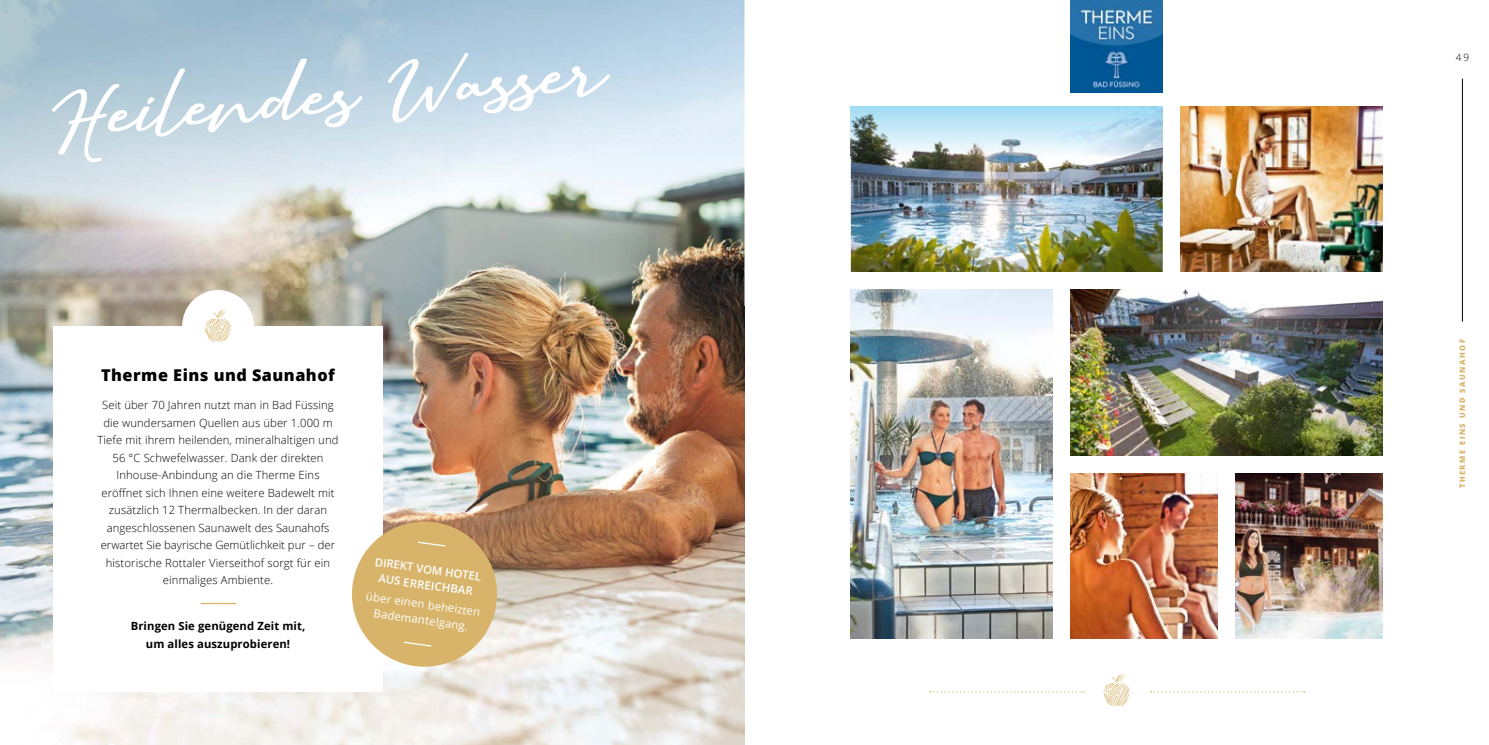
<style>
.page{position:relative;width:1489px;height:745px;background:#fff}
.page>*{position:absolute;margin:0;border:0;box-sizing:border-box;transform-origin:0 0}
.t1{font:106.25px "Sallim";color:#fff}
.t2{font:800 16.25px "Open Sans";letter-spacing:.03em;color:#000}
.t3{font:300 11.25px/17.5px "Open Sans";letter-spacing:.01em;color:#000;text-align:center}
.t4{font:700 11.25px/17.5px "Open Sans";letter-spacing:.01em;color:#000;text-align:center}
.t5{font:11.25px/15.8px "Open Sans";color:#fff;text-align:center}
.t6{font:600 11.25px/15.8px "Open Sans";color:#fff;text-align:center}
.t7{font:300 10px "Open Sans";color:#000}
.t8{font:800 7.5px "Open Sans";letter-spacing:.2em;color:#d7b46a}
</style>
<div class="page">
<img style="left:0;top:1px;width:744px;height:743px">
<svg style="left:0;top:0;width:744px;height:1px"></svg>
<div style="left:53px;top:326px;width:330px;height:365px;background:#fff"></div>
<div style="left:182px;top:290px;width:72px;height:71px;background:#fff;border-radius:50%"></div>
<svg style="left:205px;top:309px;width:26px;height:32px"></svg>
<hr style="left:201px;top:602px;width:35px;height:1px;background:#d7b46a">
<img style="left:1070px;top:473px;width:147px;height:165px">
<img style="left:1070px;top:289px;width:312px;height:166px">
<img style="left:850px;top:158px;width:312px;height:114px">
<img style="left:850px;top:289px;width:202px;height:349px">
<img style="left:1180px;top:106px;width:202px;height:166px">
<img style="left:1235px;top:473px;width:147px;height:165px">
<svg style="left:929px;top:691px;width:154px;height:1px"></svg>
<svg style="left:1150px;top:691px;width:154px;height:1px"></svg>
<hr style="left:1461px;top:79px;width:1px;height:242px;background:#000">
<img style="left:850px;top:106px;width:312px;height:52px">
<svg style="left:352px;top:515px;width:151px;height:157px;background:#d9bc85"></svg>
<svg style="left:1103px;top:673px;width:26px;height:32px"></svg>
<div style="left:1070px;top:0;width:92px;height:5px;background:#2771aa"></div>
<img style="left:1070px;top:5px;width:92px;height:87px">
<h1 class="t1" style="left:51px;top:65px;width:554px;rotate:-5deg">Heilendes Wasser</h1>
<h2 class="t2" style="left:101px;top:362px;width:235px">Therme Eins und Saunahof</h2>
<p class="t3" style="left:98px;top:396px;width:242px">Seit über 70 Jahren nutzt man in Bad Füssing die wundersamen Quellen aus über 1.000 m Tiefe mit ihrem heilenden, mineralhaltigen und 56 °C Schwefelwasser. Dank der direkten Inhouse-Anbindung an die Therme Eins eröffnet sich Ihnen eine weitere Badewelt mit zusätzlich 12 Thermalbecken. In der daran angeschlossenen Saunawelt des Saunahofs erwartet Sie bayrische Gemütlichkeit pur – der historische Rottaler Vierseithof sorgt für ein einmaliges Ambiente.</p>
<p class="t4" style="left:131px;top:616px;width:176px">Bringen Sie genügend Zeit mit, um alles auszuprobieren!</p>
<p class="t6" style="left:376px;top:553px;width:108px;rotate:8deg">DIREKT VOM HOTEL<br>AUS ERREICHBAR</p>
<p class="t5" style="left:367px;top:587px;width:116px;rotate:8deg">über einen beheizten<br>Bademantelgang.</p>
<p class="t7" style="left:1455px;top:50px;width:15px">49</p>
<p class="t8" style="left:1456px;top:488px;width:150px;rotate:-90deg">THERME EINS UND SAUNAHOF</p>
</div>
